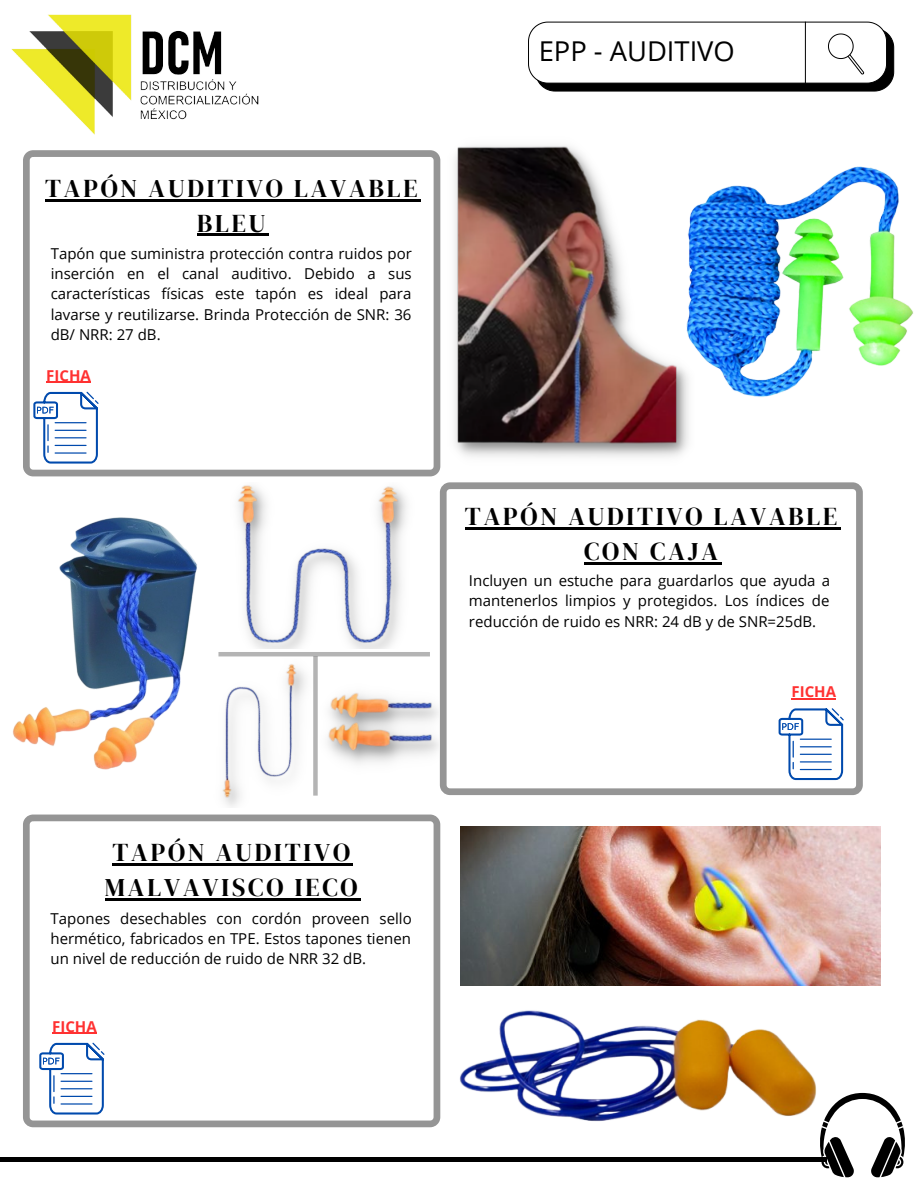
<style>
.page{position:relative;width:918px;height:1188px;background:#fff}
.page>*{position:absolute;margin:0;border:0;box-sizing:border-box;transform-origin:0 0}
.t1{font:27.3px "Open Sans";color:#000}
.t2{font:25.5px/34.8px "DM Serif Display";letter-spacing:.115em;color:#000;text-align:center}
.t3{font:15px/20.2px "Open Sans";color:#000;text-align:justify}
.t4{font:700 15px "Open Sans";color:#ff3131}
</style>
<div class="page">
<svg style="left:23px;top:150px;width:417px;height:326px"></svg>
<svg style="left:440px;top:482px;width:423px;height:313px"></svg>
<svg style="left:23px;top:815px;width:417px;height:312px"></svg>
<div style="left:0;top:1157px;width:826px;height:5px;background:#000"></div>
<svg style="left:33px;top:392px;width:66px;height:72px"></svg>
<hr style="left:46px;top:382px;width:45px;height:1px;background:#ff3131">
<svg style="left:779px;top:708px;width:65px;height:72px"></svg>
<hr style="left:791px;top:698px;width:45px;height:1px;background:#ff3131">
<svg style="left:39px;top:1043px;width:66px;height:72px"></svg>
<hr style="left:52px;top:1033px;width:45px;height:1px;background:#ff3131">
<svg style="left:820px;top:1093px;width:85px;height:84px"></svg>
<svg style="left:528px;top:22px;width:366px;height:69px"></svg>
<img style="left:695px;top:166px;width:218px;height:231px">
<img style="left:13px;top:517px;width:218px;height:253px">
<img style="left:460px;top:1010px;width:364px;height:128px">
<img style="left:454px;top:145px;width:241px;height:312px">
<img style="left:460px;top:826px;width:421px;height:160px">
<img style="left:224px;top:485px;width:183px;height:164px">
<hr style="left:45px;top:199px;width:376px;height:2px;background:#000">
<hr style="left:197px;top:234px;width:71px;height:2px;background:#000">
<hr style="left:465px;top:527px;width:375px;height:2px;background:#000">
<hr style="left:584px;top:562px;width:137px;height:2px;background:#000">
<hr style="left:112px;top:864px;width:241px;height:2px;background:#000">
<hr style="left:105px;top:899px;width:256px;height:2px;background:#000">
<hr style="left:218px;top:652px;width:212px;height:4px;background:#b4b4b4">
<div style="left:313px;top:656px;width:5px;height:140px;background:#b4b4b4"></div>
<img style="left:214px;top:658px;width:101px;height:149px">
<img style="left:327px;top:692px;width:112px;height:72px">
<img style="left:11px;top:14px;width:248px;height:121px">
<p class="t2" style="left:45px;top:170px;width:374px">TAPÓN AUDITIVO LAVABLE<br>BLEU</p>
<p class="t3" style="left:51px;top:243px;width:363px">Tapón que suministra protección contra ruidos por inserción en el canal auditivo. Debido a sus características físicas este tapón es ideal para lavarse y reutilizarse. Brinda Protección de SNR: 36 dB/ NRR: 27 dB.</p>
<p class="t4" style="left:46px;top:365px;width:46px">FICHA</p>
<p class="t1" style="left:539px;top:32px;width:198px">EPP - AUDITIVO</p>
<p class="t2" style="left:465px;top:499px;width:374px">TAPÓN AUDITIVO LAVABLE<br>CON CAJA</p>
<p class="t3" style="left:469px;top:570px;width:363px">Incluyen un estuche para guardarlos que ayuda a mantenerlos limpios y protegidos. Los índices de reducción de ruido es NRR: 24 dB y de SNR=25dB.</p>
<p class="t4" style="left:791px;top:681px;width:46px">FICHA</p>
<p class="t2" style="left:105px;top:835px;width:254px;text-align:left">TAPÓN AUDITIVO<br>MALVAVISCO IECO</p>
<p class="t3" style="left:51px;top:908px;width:363px">Tapones desechables con cordón proveen sello hermético, fabricados en TPE. Estos tapones tienen un nivel de reducción de ruido de NRR 32 dB.</p>
<p class="t4" style="left:52px;top:1016px;width:46px">FICHA</p>
</div>
